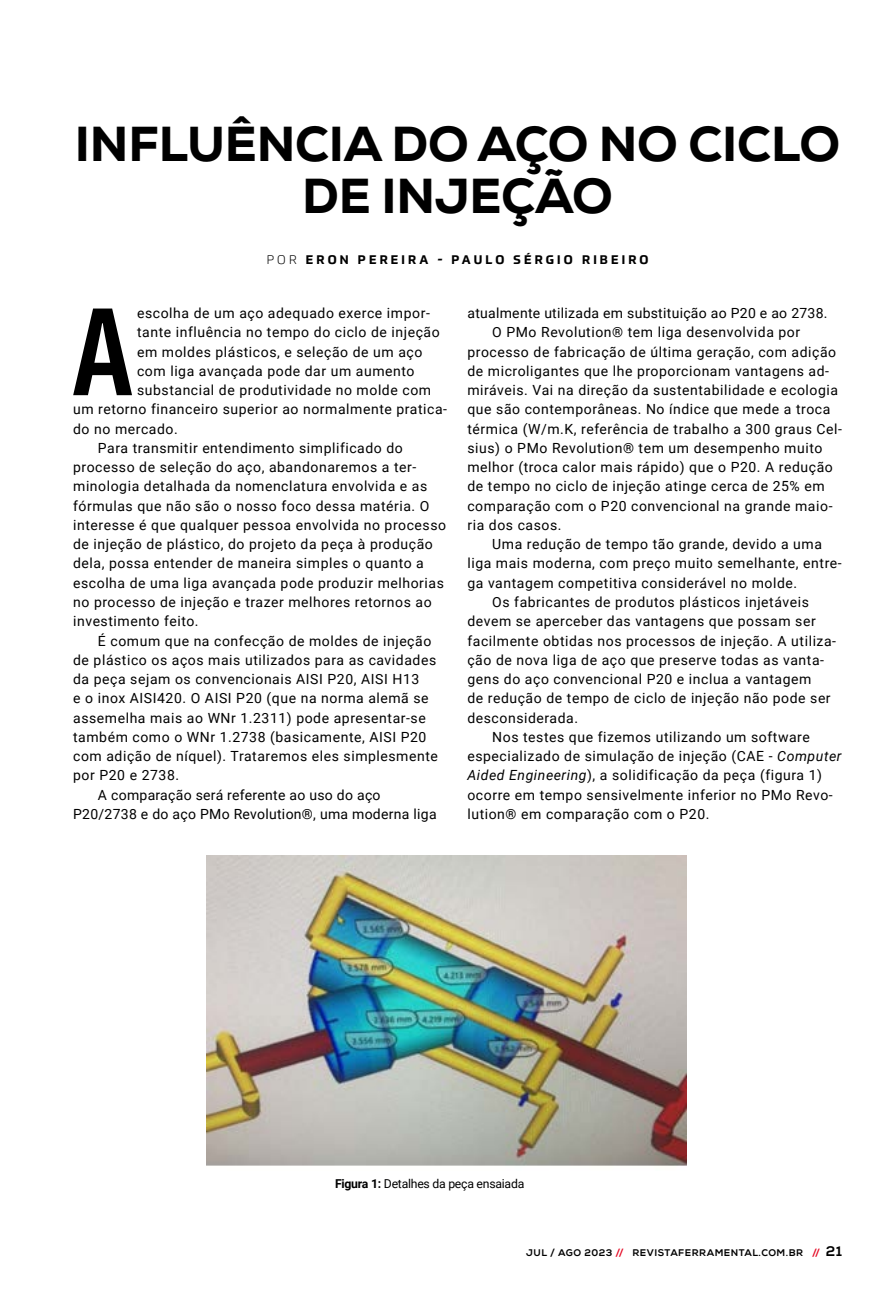
<style>
.page{position:relative;width:893px;height:1315px;background:#fff}
.page>*{position:absolute;margin:0;border:0;box-sizing:border-box;transform-origin:0 0}
.t1{font:600 extra-condensed 126px "Archivo";color:#000}
.t2{font:800 49px/52.5px "Nexa";letter-spacing:-.005em;color:#000;text-align:center}
.t3{font:14px "Roboto";letter-spacing:.04em;color:#000}
.t4{font:14px "Roboto";letter-spacing:.02em;color:#000}
.t5{font:700 12.25px "Prometo";letter-spacing:.26em;color:#000}
.t6{font:12.25px "Roboto";letter-spacing:-.02em;color:#000}
.t7{font:800 9.62px "Nexa";letter-spacing:.05em;color:#000}
.s1{font-weight:300}
.s2{font-style:italic}
.s3{font-weight:700}
.s4{color:#e40521}
.s5{font-size:14px}
</style>
<div class="page">
<img style="left:206px;top:855px;width:480px;height:311px">
<h2 class="t2" style="left:75px;top:118px;width:767px">INFLUÊNCIA DO AÇO NO CICLO<br>DE INJEÇÃO</h2>
<p class="t5" style="left:267px;top:252px;width:383px"><span class="s1">POR</span> ERON PEREIRA - PAULO SÉRGIO RIBEIRO</p>
<h1 class="t1" style="left:73px;top:257px;width:60px">A</h1>
<p class="t3" style="left:137px;top:303px;width:294px">escolha de um aço adequado exerce impor-</p>
<p class="t3" style="left:137px;top:323px;width:304px">tante influência no tempo do ciclo de injeção</p>
<p class="t3" style="left:137px;top:342px;width:287px">em moldes plásticos, e seleção de um aço</p>
<p class="t3" style="left:137px;top:361px;width:279px">com liga avançada pode dar um aumento</p>
<p class="t3" style="left:137px;top:380px;width:296px">substancial de produtividade no molde com</p>
<p class="t3" style="left:73px;top:400px;width:375px">um retorno financeiro superior ao normalmente pratica-</p>
<p class="t3" style="left:73px;top:419px;width:106px">do no mercado.</p>
<p class="t3" style="left:98px;top:438px;width:306px">Para transmitir entendimento simplificado do</p>
<p class="t3" style="left:73px;top:457px;width:345px">processo de seleção do aço, abandonaremos a ter-</p>
<p class="t3" style="left:73px;top:477px;width:356px">minologia detalhada da nomenclatura envolvida e as</p>
<p class="t3" style="left:73px;top:496px;width:358px">fórmulas que não são o nosso foco dessa matéria. O</p>
<p class="t3" style="left:73px;top:515px;width:374px">interesse é que qualquer pessoa envolvida no processo</p>
<p class="t3" style="left:73px;top:534px;width:361px">de injeção de plástico, do projeto da peça à produção</p>
<p class="t3" style="left:73px;top:554px;width:352px">dela, possa entender de maneira simples o quanto a</p>
<p class="t3" style="left:73px;top:573px;width:372px">escolha de uma liga avançada pode produzir melhorias</p>
<p class="t3" style="left:73px;top:592px;width:360px">no processo de injeção e trazer melhores retornos ao</p>
<p class="t3" style="left:73px;top:611px;width:127px">investimento feito.</p>
<p class="t3" style="left:98px;top:631px;width:335px">É comum que na confecção de moldes de injeção</p>
<p class="t3" style="left:73px;top:650px;width:365px">de plástico os aços mais utilizados para as cavidades</p>
<p class="t3" style="left:73px;top:669px;width:348px">da peça sejam os convencionais AISI P20, AISI H13</p>
<p class="t3" style="left:73px;top:688px;width:357px">e o inox AISI420. O AISI P20 (que na norma alemã se</p>
<p class="t3" style="left:73px;top:708px;width:354px">assemelha mais ao WNr 1.2311) pode apresentar-se</p>
<p class="t3" style="left:73px;top:727px;width:355px">também como o WNr 1.2738 (basicamente, AISI P20</p>
<p class="t3" style="left:73px;top:746px;width:366px">com adição de níquel). Trataremos eles simplesmente</p>
<p class="t3" style="left:73px;top:765px;width:107px">por P20 e 2738.</p>
<p class="t4" style="left:98px;top:785px;width:284px">A comparação será referente ao uso do aço</p>
<p class="t4" style="left:73px;top:804px;width:365px">P20/2738 e do aço PMo Revolution®, uma moderna liga</p>
<p class="t4" style="left:467px;top:303px;width:362px">atualmente utilizada em substituição ao P20 e ao 2738.</p>
<p class="t3" style="left:492px;top:323px;width:309px">O PMo Revolution® tem liga desenvolvida por</p>
<p class="t3" style="left:467px;top:342px;width:370px">processo de fabricação de última geração, com adição</p>
<p class="t3" style="left:467px;top:361px;width:363px">de microligantes que lhe proporcionam vantagens ad-</p>
<p class="t3" style="left:467px;top:380px;width:372px">miráveis. Vai na direção da sustentabilidade e ecologia</p>
<p class="t3" style="left:467px;top:400px;width:364px">que são contemporâneas. No índice que mede a troca</p>
<p class="t3" style="left:467px;top:419px;width:376px">térmica (W/m.K, referência de trabalho a 300 graus Cel-</p>
<p class="t3" style="left:467px;top:438px;width:356px">sius) o PMo Revolution® tem um desempenho muito</p>
<p class="t3" style="left:467px;top:457px;width:367px">melhor (troca calor mais rápido) que o P20. A redução</p>
<p class="t3" style="left:467px;top:477px;width:359px">de tempo no ciclo de injeção atinge cerca de 25% em</p>
<p class="t3" style="left:467px;top:496px;width:367px">comparação com o P20 convencional na grande maio-</p>
<p class="t3" style="left:467px;top:515px;width:96px">ria dos casos.</p>
<p class="t3" style="left:492px;top:534px;width:331px">Uma redução de tempo tão grande, devido a uma</p>
<p class="t3" style="left:467px;top:554px;width:376px">liga mais moderna, com preço muito semelhante, entre-</p>
<p class="t3" style="left:467px;top:573px;width:331px">ga vantagem competitiva considerável no molde.</p>
<p class="t3" style="left:492px;top:592px;width:318px">Os fabricantes de produtos plásticos injetáveis</p>
<p class="t3" style="left:467px;top:611px;width:350px">devem se aperceber das vantagens que possam ser</p>
<p class="t3" style="left:467px;top:631px;width:370px">facilmente obtidas nos processos de injeção. A utiliza-</p>
<p class="t3" style="left:467px;top:650px;width:358px">ção de nova liga de aço que preserve todas as vanta-</p>
<p class="t3" style="left:467px;top:669px;width:345px">gens do aço convencional P20 e inclua a vantagem</p>
<p class="t3" style="left:467px;top:688px;width:365px">de redução de tempo de ciclo de injeção não pode ser</p>
<p class="t3" style="left:467px;top:708px;width:112px">desconsiderada.</p>
<p class="t3" style="left:492px;top:727px;width:319px">Nos testes que fizemos utilizando um software</p>
<p class="t3" style="left:467px;top:746px;width:376px">especializado de simulação de injeção (CAE - <span class="s2">Computer</span></p>
<p class="t3" style="left:467px;top:765px;width:356px"><span class="s2">Aided Engineering</span>), a solidificação da peça (figura 1)</p>
<p class="t3" style="left:467px;top:785px;width:367px">ocorre em tempo sensivelmente inferior no PMo Revo-</p>
<p class="t3" style="left:467px;top:804px;width:244px">lution® em comparação com o P20.</p>
<p class="t6" style="left:335px;top:1175px;width:191px"><span class="s3">Figura 1:</span> Detalhes da peça ensaiada</p>
<p class="t7" style="left:526px;top:1246px;width:317px">JUL / AGO 2023 <span class="s4">//</span> REVISTAFERRAMENTAL.COM.BR <span class="s4">//</span> <span class="s5">21</span></p>
</div>
